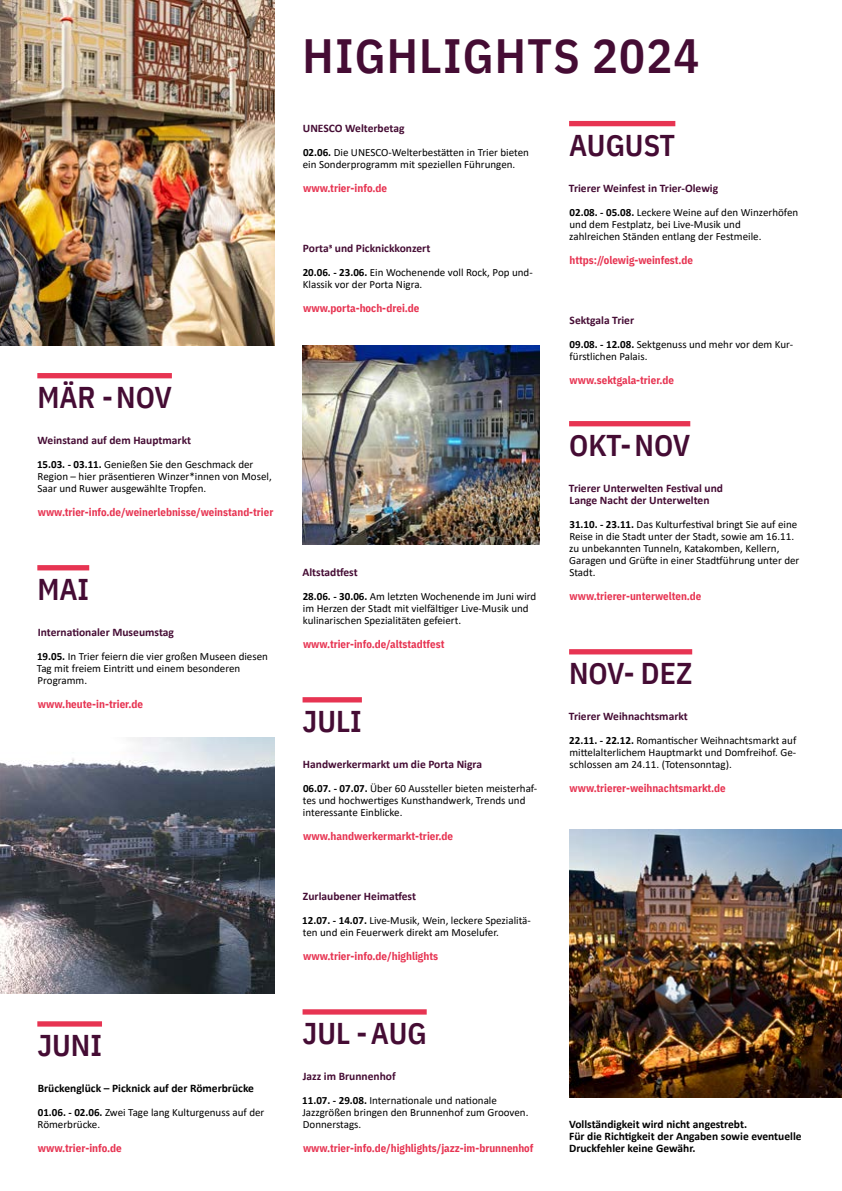
<style>
.page{position:relative;width:842px;height:1191px;background:#fff}
.page>*{position:absolute;margin:0;border:0;box-sizing:border-box;transform-origin:0 0}
.t1{font:600 48px "IBM Plex Sans Cond";letter-spacing:.025em;color:#450c34}
.t2{font:600 30px "IBM Plex Sans Cond";color:#450c34}
.t3{font:700 11.5px/12px "Calibri";color:#450c34}
.t4{font:700 11.5px/12px "Calibri";color:#000}
.t5{font:11px/12px "Calibri";color:#000}
.t6{font:700 11px "IBM Plex Sans Cond";color:#e73452}
.s1{font-weight:700}
</style>
<div class="page">
<img style="left:0;top:0;width:274px;height:346px">
<img style="left:569px;top:829px;width:273px;height:268px">
<div style="left:37px;top:373px;width:135px;height:5px;background:#e73452"></div>
<div style="left:37px;top:565px;width:52px;height:5px;background:#e73452"></div>
<div style="left:37px;top:1021px;width:65px;height:5px;background:#e73452"></div>
<div style="left:303px;top:697px;width:59px;height:5px;background:#e73452"></div>
<div style="left:303px;top:1009px;width:124px;height:5px;background:#e73452"></div>
<div style="left:569px;top:121px;width:106px;height:5px;background:#e73452"></div>
<div style="left:569px;top:421px;width:121px;height:5px;background:#e73452"></div>
<div style="left:569px;top:649px;width:123px;height:5px;background:#e73452"></div>
<img style="left:0;top:737px;width:274px;height:256px">
<img style="left:303px;top:346px;width:236px;height:198px">
<h2 class="t2" style="left:37px;top:374px;width:136px">MÄR - NOV</h2>
<p class="t3" style="left:38px;top:434px;width:155px">Weinstand auf dem Hauptmarkt</p>
<p class="t5" style="left:37px;top:458px;width:236px"><span class="s1">15.03. - 03.11.</span> Genießen Sie den Geschmack der<br>Region – hier präsentieren Winzer*innen von Mosel,<br>Saar und Ruwer ausgewählte Tropfen.</p>
<p class="t6" style="left:38px;top:503px;width:237px">www.trier-info.de/weinerlebnisse/weinstand-trier</p>
<h2 class="t2" style="left:37px;top:566px;width:53px">MAI</h2>
<p class="t3" style="left:38px;top:626px;width:138px">Internationaler Museumstag</p>
<p class="t5" style="left:37px;top:650px;width:233px"><span class="s1">19.05.</span> In Trier feiern die vier großen Museen diesen<br>Tag mit freiem Eintritt und einem besonderen<br>Programm.</p>
<p class="t6" style="left:38px;top:695px;width:107px">www.heute-in-trier.de</p>
<h2 class="t2" style="left:37px;top:1022px;width:66px">JUNI</h2>
<p class="t4" style="left:38px;top:1082px;width:218px">Brückenglück – Picknick auf der Römerbrücke</p>
<p class="t5" style="left:38px;top:1106px;width:228px"><span class="s1">01.06. - 02.06.</span> Zwei Tage lang Kulturgenuss auf der<br>Römerbrücke.</p>
<p class="t6" style="left:38px;top:1139px;width:86px">www.trier-info.de</p>
<h1 class="t1" style="left:303px;top:19px;width:398px">HIGHLIGHTS 2024</h1>
<p class="t3" style="left:303px;top:122px;width:103px">UNESCO Welterbetag</p>
<p class="t5" style="left:303px;top:146px;width:228px"><span class="s1">02.06.</span> Die UNESCO-Welterbestätten in Trier bieten ein Sonderprogramm mit speziellen Führungen.</p>
<p class="t6" style="left:303px;top:179px;width:86px">www.trier-info.de</p>
<p class="t3" style="left:303px;top:242px;width:129px">Porta3 und Picknickkonzert</p>
<p class="t5" style="left:303px;top:266px;width:232px"><span class="s1">20.06. - 23.06.</span> Ein Wochenende voll Rock, Pop und-<br>Klassik vor der Porta Nigra.</p>
<p class="t6" style="left:303px;top:299px;width:118px">www.porta-hoch-drei.de</p>
<p class="t3" style="left:302px;top:566px;width:57px">Altstadtfest</p>
<p class="t5" style="left:303px;top:590px;width:235px"><span class="s1">28.06. - 30.06.</span> Am letzten Wochenende im Juni wird im Herzen der Stadt mit vielfältiger Live-Musik und kulinarischen Spezialitäten gefeiert.</p>
<p class="t6" style="left:303px;top:635px;width:143px">www.trier-info.de/altstadtfest</p>
<h2 class="t2" style="left:303px;top:698px;width:61px">JULI</h2>
<p class="t3" style="left:303px;top:758px;width:181px">Handwerkermarkt um die Porta Nigra</p>
<p class="t5" style="left:303px;top:782px;width:236px"><span class="s1">06.07. - 07.07.</span> Über 60 Aussteller bieten meisterhaf&shy;tes und hochwertiges Kunsthandwerk, Trends und interessante Einblicke.</p>
<p class="t6" style="left:303px;top:827px;width:152px">www.handwerkermarkt-trier.de</p>
<p class="t3" style="left:303px;top:890px;width:115px">Zurlaubener Heimatfest</p>
<p class="t5" style="left:302px;top:914px;width:230px"><span class="s1">12.07. - 14.07.</span> Live-Musik, Wein, leckere Spezialitä&shy;ten und ein Feuerwerk direkt am Moselufer.</p>
<p class="t6" style="left:303px;top:947px;width:137px">www.trier-info.de/highlights</p>
<h2 class="t2" style="left:303px;top:1010px;width:126px">JUL - AUG</h2>
<p class="t3" style="left:303px;top:1070px;width:95px">Jazz im Brunnenhof</p>
<p class="t5" style="left:302px;top:1094px;width:228px"><span class="s1">11.07. - 29.08.</span> Internationale und nationale<br>Jazzgrößen bringen den Brunnenhof zum Grooven.<br>Donnerstags.</p>
<p class="t6" style="left:303px;top:1139px;width:232px">www.trier-info.de/highlights/jazz-im-brunnenhof</p>
<h2 class="t2" style="left:569px;top:122px;width:108px">AUGUST</h2>
<p class="t3" style="left:569px;top:182px;width:151px">Trierer Weinfest in Trier-Olewig</p>
<p class="t5" style="left:569px;top:206px;width:230px"><span class="s1">02.08. - 05.08.</span> Leckere Weine auf den Winzerhöfen und dem Festplatz, bei Live-Musik und<br>zahlreichen Ständen entlang der Festmeile.</p>
<p class="t6" style="left:570px;top:251px;width:125px">https://olewig-weinfest.de</p>
<p class="t3" style="left:569px;top:314px;width:66px">Sektgala Trier</p>
<p class="t5" style="left:569px;top:338px;width:225px"><span class="s1">09.08. - 12.08.</span> Sektgenuss und mehr vor dem Kur&shy;fürstlichen Palais.</p>
<p class="t6" style="left:570px;top:371px;width:106px">www.sektgala-trier.de</p>
<h2 class="t2" style="left:569px;top:422px;width:123px">OKT- NOV</h2>
<p class="t3" style="left:569px;top:482px;width:156px">Trierer Unterwelten Festival und<br>Lange Nacht der Unterwelten</p>
<p class="t5" style="left:569px;top:518px;width:232px"><span class="s1">31.10. - 23.11.</span> Das Kulturfestival bringt Sie auf eine Reise in die Stadt unter der Stadt, sowie am 16.11. zu unbekannten Tunneln, Katakomben, Kellern, Garagen und Grüfte in einer Stadtführung unter der Stadt.</p>
<p class="t6" style="left:570px;top:587px;width:133px">www.trierer-unterwelten.de</p>
<h2 class="t2" style="left:569px;top:650px;width:125px">NOV- DEZ</h2>
<p class="t3" style="left:569px;top:710px;width:120px">Trierer Weihnachtsmarkt</p>
<p class="t5" style="left:569px;top:734px;width:229px;text-align:justify"><span class="s1">22.11. - 22.12.</span> Romantischer Weihnachtsmarkt auf mittelalterlichem Hauptmarkt und Domfreihof. Ge&shy;schlossen am 24.11. (Totensonntag).</p>
<p class="t6" style="left:570px;top:779px;width:158px">www.trierer-weihnachtsmarkt.de</p>
<p class="t4" style="left:569px;top:1117px;width:234px">Vollständigkeit wird nicht angestrebt.<br>Für die Richtigkeit der Angaben sowie eventuelle<br>Druckfehler keine Gewähr.</p>
</div>
